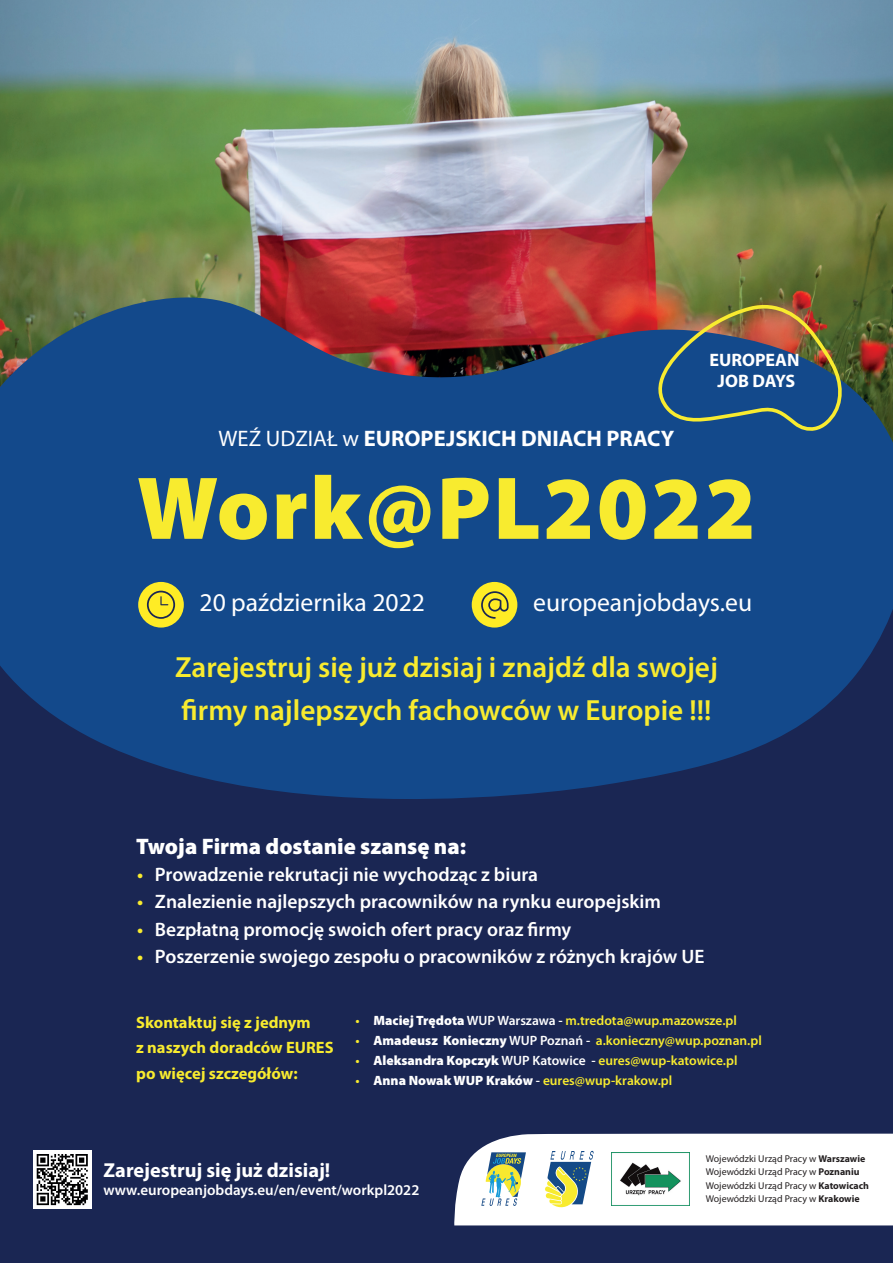
<style>
.page{position:relative;width:893px;height:1263px;background:#fff}
.page>*{position:absolute;margin:0;border:0;box-sizing:border-box;transform-origin:0 0}
.t1{font:900 90px "Myriad Pro";letter-spacing:.025em;color:#f8eb2f}
.t2{font:600 29.25px/42.8px "Myriad Pro";color:#f8eb2f}
.t3{font:25.65px "Myriad Pro";color:#fff}
.t4{font:700 22.5px "Myriad Pro";color:#fff}
.t5{font:900 22.5px "Myriad Pro";color:#fff}
.t6{font:700 20.25px "Myriad Pro";color:#fff}
.t7{font:600 19.5px "Myriad Pro";color:#fff}
.t8{font:700 18.08px/20.8px "Myriad Pro";color:#fff;text-align:center}
.t9{font:700 16.5px/25.5px "Myriad Pro";color:#f8eb2f}
.t10{font:600 15px "Myriad Pro";color:#fff}
.t11{font:600 13.5px "Myriad Pro";color:#f8eb2f}
.t12{font:9.9px/13.4px "Myriad Pro";color:#231f20}
.s1{font-weight:400}
.s2{color:#f8eb2f}
.s3{font-weight:900;color:#fff}
.s4{color:#fff}
.s5{font-weight:700}
</style>
<div class="page">
<img style="left:0;top:0;width:893px;height:291px">
<div style="left:0;top:518px;width:893px;height:745px;background:#1a2653"></div>
<svg style="left:454px;top:1133px;width:439px;height:92px;background:#e9edeb"></svg>
<img style="left:612px;top:1152px;width:78px;height:54px">
<div style="left:33px;top:1150px;width:58px;height:59px;background:#fff"></div>
<svg style="left:37px;top:1154px;width:51px;height:51px"></svg>
<svg style="left:0;top:291px;width:893px;height:508px;background:#1e457d"></svg>
<img style="left:649px;top:302px;width:197px;height:131px">
<div style="left:138px;top:582px;width:46px;height:46px;background:#ffec25;border-radius:50%"></div>
<svg style="left:147px;top:591px;width:28px;height:28px"></svg>
<div style="left:472px;top:582px;width:45px;height:46px;background:#ffec25;border-radius:50%"></div>
<svg style="left:481px;top:591px;width:28px;height:28px"></svg>
<h3 class="t8" style="left:709px;top:349px;width:92px">EUROPEAN<br>JOB DAYS</h3>
<h3 class="t4" style="left:219px;top:423px;width:457px"><span class="s1">WEŹ UDZIAŁ w</span> EUROPEJSKICH DNIACH PRACY</h3>
<h1 class="t1" style="left:137px;top:457px;width:621px">Work@PL2022</h1>
<h3 class="t3" style="left:200px;top:587px;width:227px">20 października 2022</h3>
<h3 class="t3" style="left:533px;top:587px;width:220px">europeanjobdays.eu</h3>
<h2 class="t2" style="left:175px;top:646px;width:544px">Zarejestruj się już dzisiaj i znajdź dla swojej firmy najlepszych fachowców w Europie !!!</h2>
<h3 class="t5" style="left:136px;top:834px;width:331px">Twoja Firma dostanie szansę na:</h3>
<h3 class="t7" style="left:137px;top:864px;width:403px"><span class="s2">•</span> Prowadzenie rekrutacji nie wychodząc z biura</h3>
<h3 class="t7" style="left:137px;top:891px;width:526px"><span class="s2">•</span> Znalezienie najlepszych pracowników na rynku europejskim</h3>
<h3 class="t7" style="left:137px;top:918px;width:436px"><span class="s2">•</span> Bezpłatną promocję swoich ofert pracy oraz firmy</h3>
<h3 class="t7" style="left:137px;top:945px;width:569px"><span class="s2">•</span> Poszerzenie swojego zespołu o pracowników z różnych krajów UE</h3>
<p class="t9" style="left:136px;top:1009px;width:199px">Skontaktuj się z jednym<br>z naszych doradców EURES po więcej szczegółów:</p>
<p class="t11" style="left:356px;top:1013px;width:383px">• <span class="s3">Maciej Trędota</span> <span class="s4">WUP Warszawa -</span> m.tredota@wup.mazowsze.pl</p>
<p class="t11" style="left:356px;top:1033px;width:408px">• <span class="s3">Amadeusz Konieczny</span> <span class="s4">WUP Poznań -</span> a.konieczny@wup.poznan.pl</p>
<p class="t11" style="left:356px;top:1053px;width:383px">• <span class="s3">Aleksandra Kopczyk</span> <span class="s4">WUP Katowice -</span> eures@wup-katowice.pl</p>
<p class="t11" style="left:356px;top:1073px;width:318px">• <span class="s3">Anna Nowak WUP Kraków</span> <span class="s4">-</span> eures@wup-krakow.pl</p>
<h3 class="t6" style="left:104px;top:1156px;width:228px">Zarejestruj się już dzisiaj!</h3>
<p class="t10" style="left:103px;top:1182px;width:318px">www.europeanjobdays.eu/en/event/workpl2022</p>
<p class="t12" style="left:706px;top:1151px;width:165px">Wojewódzki Urząd Pracy w <span class="s5">Warszawie </span>Wojewódzki Urząd Pracy w <span class="s5">Poznaniu </span>Wojewódzki Urząd Pracy w <span class="s5">Katowicach </span>Wojewódzki Urząd Pracy w <span class="s5">Krakowie</span></p>
</div>
